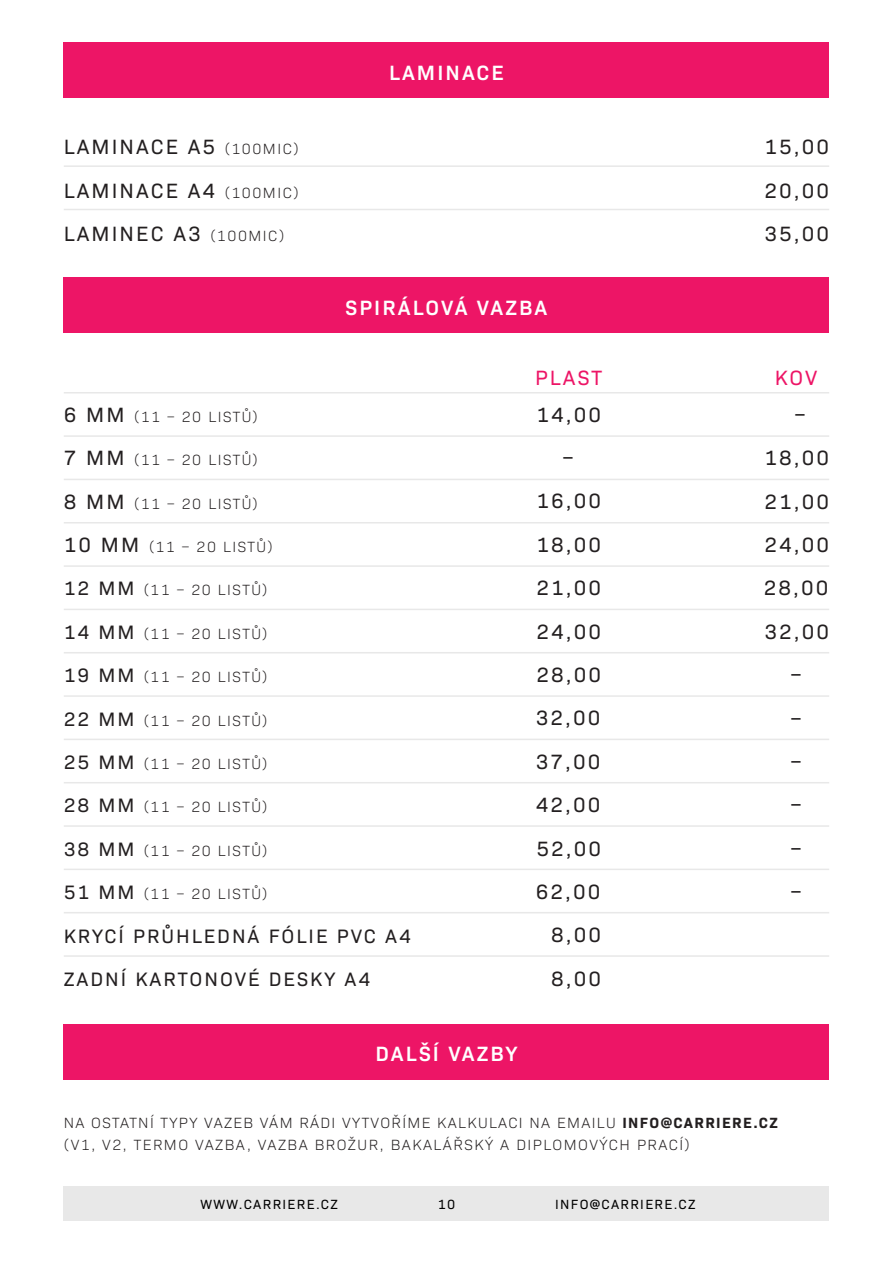
<style>
.page{position:relative;width:893px;height:1263px;background:#fff}
.page>*{position:absolute;margin:0;border:0;box-sizing:border-box;transform-origin:0 0}
.t1{font:21px "Bio Sans";letter-spacing:.1em;color:#231f20}
.t2{font:600 21px "Bio Sans";letter-spacing:.1em;color:#fff}
.t3{font:21px "Bio Sans";letter-spacing:.1em;color:#ed1566}
.t4{font:19.65px "Bio Sans";letter-spacing:.1em;color:#231f20}
.t5{font:300 15px "Bio Sans";letter-spacing:.1em;color:#231f20}
.t6{font:13.5px "Bio Sans";letter-spacing:.1em;color:#000}
.s1{font-weight:300;font-size:15px}
.s2{font-weight:400;font-size:21px}
.s3{font-weight:400;font-size:19.65px}
.s4{font-weight:700}
</style>
<div class="page">
<div style="left:64px;top:43px;width:765px;height:55px;background:#ed1566"></div>
<div style="left:64px;top:277px;width:765px;height:55px;background:#ed1566"></div>
<div style="left:64px;top:1024px;width:765px;height:55px;background:#ed1566"></div>
<hr style="left:64px;top:435px;width:765px;height:2px;background:#e8e8e8">
<hr style="left:64px;top:609px;width:765px;height:1px;background:#e8e8e8">
<hr style="left:64px;top:782px;width:765px;height:1px;background:#e8e8e8">
<hr style="left:64px;top:392px;width:765px;height:1px;background:#e8e8e8">
<hr style="left:64px;top:565px;width:765px;height:2px;background:#e8e8e8">
<hr style="left:64px;top:739px;width:765px;height:1px;background:#e8e8e8">
<hr style="left:64px;top:479px;width:765px;height:1px;background:#e8e8e8">
<hr style="left:64px;top:652px;width:765px;height:1px;background:#e8e8e8">
<hr style="left:64px;top:825px;width:765px;height:2px;background:#e8e8e8">
<hr style="left:64px;top:912px;width:765px;height:1px;background:#e8e8e8">
<hr style="left:64px;top:522px;width:765px;height:1px;background:#e8e8e8">
<hr style="left:64px;top:695px;width:765px;height:2px;background:#e8e8e8">
<hr style="left:64px;top:869px;width:765px;height:1px;background:#e8e8e8">
<hr style="left:64px;top:955px;width:765px;height:2px;background:#e8e8e8">
<hr style="left:64px;top:209px;width:765px;height:1px;background:#e8e8e8">
<hr style="left:64px;top:165px;width:765px;height:2px;background:#e8e8e8">
<div style="left:64px;top:1186px;width:765px;height:34px;background:#e8e8e8"></div>
<p class="t1" style="left:64px;top:131px;width:236px">LAMINACE A5 <span class="s1">(100MIC)</span></p>
<p class="t1" style="left:64px;top:175px;width:236px">LAMINACE A4 <span class="s1">(100MIC)</span></p>
<p class="t1" style="left:64px;top:218px;width:222px">LAMINEC A3 <span class="s1">(100MIC)</span></p>
<p class="t2" style="left:389px;top:57px;width:116px">LAMINACE</p>
<p class="t2" style="left:346px;top:291px;width:203px">SPIRÁLOVÁ VAZBA</p>
<p class="t1" style="left:764px;top:131px;width:66px">15,00</p>
<p class="t1" style="left:764px;top:175px;width:66px">20,00</p>
<p class="t1" style="left:764px;top:218px;width:66px">35,00</p>
<p class="t3" style="left:535px;top:362px;width:68px">PLAST</p>
<p class="t3" style="left:775px;top:362px;width:44px">KOV</p>
<p class="t5" style="left:64px;top:406px;width:196px"><span class="s2">6 MM</span> (11 – 20 LISTŮ)</p>
<p class="t5" style="left:64px;top:449px;width:196px"><span class="s2">7 MM</span> (11 – 20 LISTŮ)</p>
<p class="t5" style="left:64px;top:493px;width:196px"><span class="s2">8 MM</span> (11 – 20 LISTŮ)</p>
<p class="t5" style="left:64px;top:536px;width:210px"><span class="s2">10 MM</span> (11 – 20 LISTŮ)</p>
<p class="t5" style="left:64px;top:579px;width:205px"><span class="s3">12 MM</span> (11 – 20 LISTŮ)</p>
<p class="t5" style="left:64px;top:623px;width:205px"><span class="s3">14 MM</span> (11 – 20 LISTŮ)</p>
<p class="t5" style="left:64px;top:666px;width:205px"><span class="s3">19 MM</span> (11 – 20 LISTŮ)</p>
<p class="t5" style="left:64px;top:710px;width:205px"><span class="s3">22 MM</span> (11 – 20 LISTŮ)</p>
<p class="t5" style="left:64px;top:753px;width:205px"><span class="s3">25 MM</span> (11 – 20 LISTŮ)</p>
<p class="t5" style="left:64px;top:796px;width:205px"><span class="s3">28 MM</span> (11 – 20 LISTŮ)</p>
<p class="t5" style="left:64px;top:840px;width:205px"><span class="s3">38 MM</span> (11 – 20 LISTŮ)</p>
<p class="t5" style="left:64px;top:883px;width:205px"><span class="s3">51 MM</span> (11 – 20 LISTŮ)</p>
<p class="t4" style="left:64px;top:921px;width:349px">KRYCÍ PRŮHLEDNÁ FÓLIE PVC A4</p>
<p class="t4" style="left:64px;top:965px;width:308px">ZADNÍ KARTONOVÉ DESKY A4</p>
<p class="t1" style="left:536px;top:399px;width:66px">14,00</p>
<p class="t1" style="left:563px;top:442px;width:12px">–</p>
<p class="t1" style="left:536px;top:486px;width:66px">16,00</p>
<p class="t1" style="left:536px;top:529px;width:66px">18,00</p>
<p class="t1" style="left:536px;top:572px;width:66px">21,00</p>
<p class="t1" style="left:536px;top:616px;width:66px">24,00</p>
<p class="t1" style="left:536px;top:659px;width:66px">28,00</p>
<p class="t1" style="left:536px;top:703px;width:66px">32,00</p>
<p class="t1" style="left:536px;top:746px;width:66px">37,00</p>
<p class="t1" style="left:536px;top:789px;width:66px">42,00</p>
<p class="t1" style="left:536px;top:833px;width:66px">52,00</p>
<p class="t1" style="left:536px;top:876px;width:66px">62,00</p>
<p class="t1" style="left:551px;top:919px;width:52px">8,00</p>
<p class="t1" style="left:551px;top:963px;width:52px">8,00</p>
<p class="t2" style="left:376px;top:1038px;width:143px">DALŠÍ VAZBY</p>
<p class="t1" style="left:795px;top:399px;width:12px">–</p>
<p class="t1" style="left:764px;top:442px;width:66px">18,00</p>
<p class="t1" style="left:764px;top:486px;width:66px">21,00</p>
<p class="t1" style="left:764px;top:529px;width:66px">24,00</p>
<p class="t1" style="left:764px;top:573px;width:66px">28,00</p>
<p class="t1" style="left:764px;top:616px;width:66px">32,00</p>
<p class="t1" style="left:791px;top:659px;width:12px">–</p>
<p class="t1" style="left:791px;top:703px;width:12px">–</p>
<p class="t1" style="left:791px;top:746px;width:12px">–</p>
<p class="t1" style="left:791px;top:790px;width:12px">–</p>
<p class="t1" style="left:791px;top:833px;width:12px">–</p>
<p class="t1" style="left:791px;top:876px;width:12px">–</p>
<p class="t5" style="left:64px;top:1112px;width:715px">NA OSTATNÍ TYPY VAZEB VÁM RÁDI VYTVOŘÍME KALKULACI NA EMAILU <span class="s4">INFO@CARRIERE.CZ</span></p>
<p class="t5" style="left:64px;top:1133px;width:627px">(V1, V2, TERMO VAZBA, VAZBA BROŽUR, BAKALÁŘSKÝ A DIPLOMOVÝCH PRACÍ)</p>
<p class="t6" style="left:200px;top:1194px;width:139px">WWW.CARRIERE.CZ</p>
<p class="t6" style="left:438px;top:1194px;width:19px">10</p>
<p class="t6" style="left:555px;top:1194px;width:142px">INFO@CARRIERE.CZ</p>
</div>
